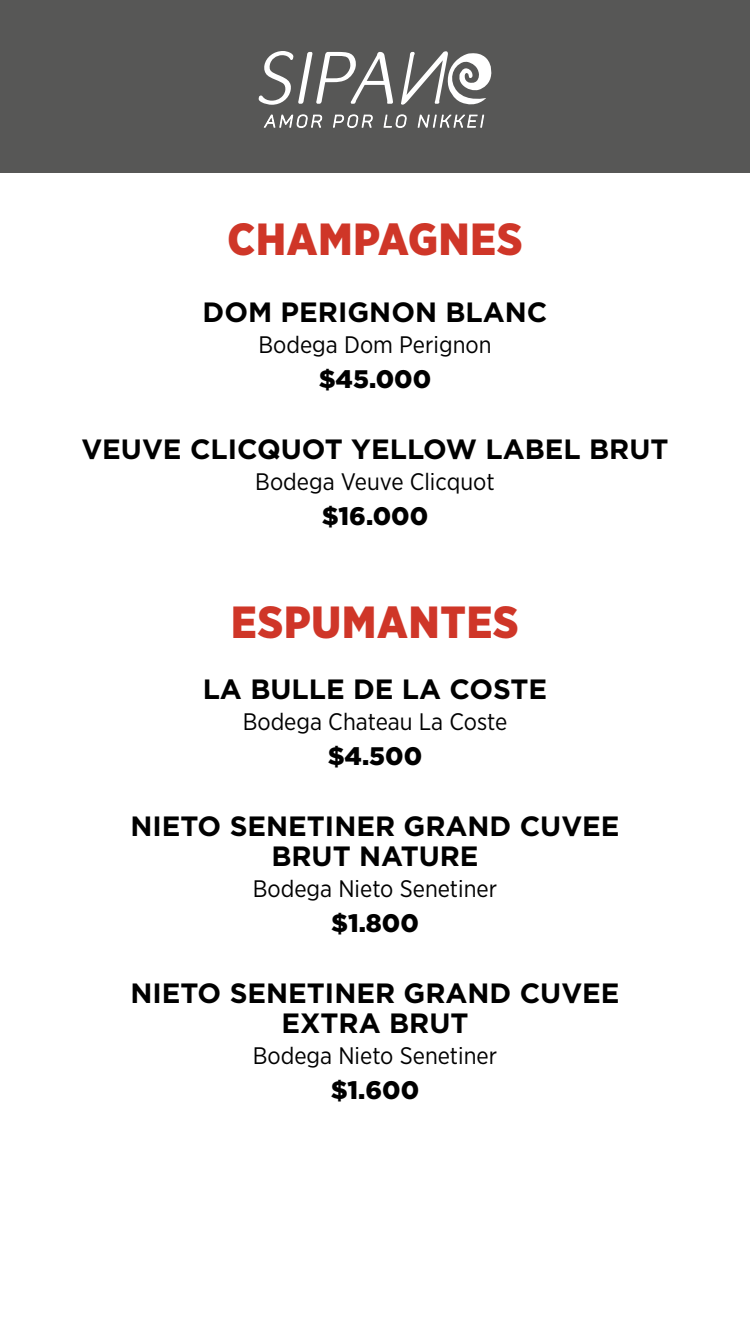
<style>
.page{position:relative;width:750px;height:1334px;background:#fff}
.page>*{position:absolute;margin:0;border:0;box-sizing:border-box;transform-origin:0 0}
.t1{font:900 45px "Gotham Narrow";letter-spacing:.02em;color:#cf3628}
.t2{font:700 27.9px/30px "Gotham";color:#000;text-align:center}
.t3{font:900 25.3px "Gotham";color:#000}
.t4{font:23.9px "Gotham Narrow";color:#000}
</style>
<div class="page">
<div style="left:0;top:0;width:750px;height:172px;background:#575756"></div>
<svg style="left:258px;top:51px;width:234px;height:77px"></svg>
<h1 class="t1" style="left:227px;top:209px;width:297px">CHAMPAGNES</h1>
<p class="t2" style="left:203px;top:297px;width:344px">DOM PERIGNON BLANC</p>
<p class="t4" style="left:258px;top:330px;width:235px">Bodega Dom Perignon</p>
<p class="t3" style="left:319px;top:362px;width:114px">$45.000</p>
<p class="t2" style="left:81px;top:434px;width:589px">VEUVE CLICQUOT YELLOW LABEL BRUT</p>
<p class="t4" style="left:255px;top:467px;width:241px">Bodega Veuve Clicquot</p>
<p class="t3" style="left:322px;top:499px;width:108px">$16.000</p>
<h1 class="t1" style="left:231px;top:592px;width:141px">ESPUMANTES</h1>
<p class="t2" style="left:203px;top:674px;width:87px">LA BULL</p>
<p class="t2" style="left:326px;top:674px;width:223px">E DE LA COSTE</p>
<p class="t4" style="left:243px;top:707px;width:266px">Bodega Chateau La Coste</p>
<p class="t3" style="left:328px;top:739px;width:96px">$4.500</p>
<p class="t2" style="left:130px;top:811px;width:491px">N IETO SENETINER GRAND CUVEE<br>BRUT NATURE</p>
<p class="t4" style="left:253px;top:874px;width:246px">Bodega Nieto Senetiner</p>
<p class="t3" style="left:331px;top:906px;width:89px">$1.800</p>
<p class="t2" style="left:130px;top:978px;width:491px">N IETO SENETINER GRAND CUVEE<br>EXTRA BRUT</p>
<p class="t4" style="left:253px;top:1041px;width:246px">Bodega Nieto Senetiner</p>
<p class="t3" style="left:331px;top:1073px;width:90px">$1.600</p>
</div>
